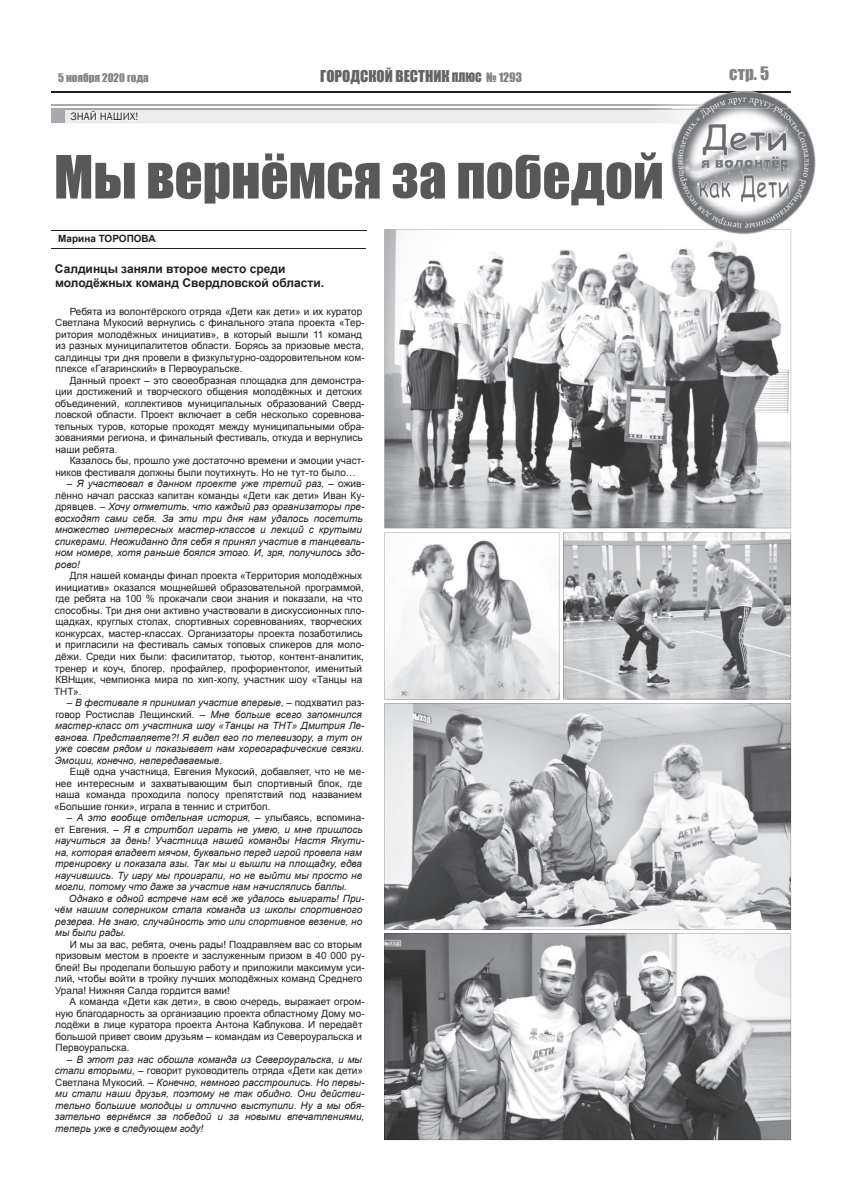
<style>
.page{position:relative;width:842px;height:1191px;background:#fff}
.page>*{position:absolute;margin:0;border:0;box-sizing:border-box;transform-origin:0 0}
.t1{font:55px "Impact";color:#57585a}
.t2{font:17px "Impact";color:#808285}
.t3{font:15px "Impact";color:#636366}
.t4{font:700 12px/13.5px "Arial";color:#231f20}
.t5{font:11px "Impact";color:#808285}
.t6{font:11px "Franklin Gothic";color:#231f20}
.t7{font:10px/11.5px "Arial";color:#231f20}
.t8{font:italic 10px/11.5px "Arial";color:#231f20}
.t9{font:700 10px "Arial";color:#231f20}
.s1{font-size:12px}
.s2{font-size:12px;color:#808285}
.s3{font-style:normal}
</style>
<div class="page">
<hr style="left:51px;top:92px;width:740px;height:1px;background:#231f20">
<svg style="left:70px;top:110px;width:68px;height:11px"></svg>
<div style="left:51px;top:109px;width:14px;height:14px;background:#a8a9ad"></div>
<hr style="left:51px;top:248px;width:315px;height:1px;background:#231f20">
<hr style="left:51px;top:230px;width:316px;height:1px;background:#231f20">
<svg style="left:384px;top:229px;width:407px;height:299px"></svg>
<svg style="left:384px;top:532px;width:407px;height:167px"></svg>
<svg style="left:384px;top:703px;width:407px;height:226px"></svg>
<svg style="left:384px;top:933px;width:407px;height:207px"></svg>
<img style="left:671px;top:91px;width:116px;height:138px">
<img style="left:787px;top:91px;width:29px;height:145px">
<img style="left:671px;top:92px;width:120px;height:1px">
<img style="left:671px;top:109px;width:120px;height:1px">
<img style="left:671px;top:229px;width:120px;height:7px">
<p class="t5" style="left:58px;top:70px;width:92px">5 ноября 2020 года</p>
<h3 class="t3" style="left:320px;top:64px;width:203px">ГОРОДСКОЙ ВЕСТНИК <span class="s1">ПЛЮС</span> <span class="s2">№ 1293</span></h3>
<h2 class="t2" style="left:729px;top:60px;width:41px">стр. 5</h2>
<p class="t6" style="left:71px;top:110px;width:69px">ЗНАЙ НАШИХ!</p>
<h1 class="t1" style="left:54px;top:134px;width:611px">Мы вернёмся за победой</h1>
<p class="t9" style="left:58px;top:232px;width:99px">Марина ТОРОПОВА</p>
<p class="t4" style="left:55px;top:263px;width:271px">Салдинцы заняли второе место среди молодёжных команд Свердловской области.</p>
<p class="t7" style="left:55px;top:306px;width:311px;text-indent:15px">Ребята из волонтёрского отряда «Дети как дети» и их куратор Светлана Мукосий вернулись с финального этапа проекта «Тер&shy;ритория молодёжных инициатив», в который вышли 11 команд из разных муниципалитетов области. Борясь за призовые места, салдинцы три дня провели в физкультурно-оздоровительном ком&shy;плексе «Гагаринский» в Первоуральске.</p>
<p class="t7" style="left:55px;top:375px;width:311px;text-indent:15px">Данный проект – это своеобразная площадка для демонстра&shy;ции достижений и творческого общения молодёжных и детских объединений, коллективов муниципальных образований Сверд&shy;ловской области. Проект включает в себя несколько соревнова&shy;тельных туров, которые проходят между муниципальными обра&shy;зованиями региона, и финальный фестиваль, откуда и вернулись наши ребята.</p>
<p class="t7" style="left:55px;top:455px;width:311px;text-indent:14px">Казалось бы, прошло уже достаточно времени и эмоции участ&shy;ников фестиваля должны были поутихнуть. Но не тут-то было…</p>
<p class="t8" style="left:55px;top:478px;width:311px;text-indent:12px">– Я участвовал в данном проекте уже третий раз, <span class="s3">– ожив&shy;лённо начал рассказ капитан команды «Дети как дети» Иван Ку&shy;дрявцев.</span> – Хочу отметить, что каждый раз организаторы пре&shy;восходят сами себя. За эти три дня нам удалось посетить множество интересных мастер-классов и лекций с крутыми спикерами. Неожиданно для себя я принял участие в танцеваль&shy;ном номере, хотя раньше боялся этого. И, зря, получилось здо&shy;рово!</p>
<p class="t7" style="left:54px;top:570px;width:312px;text-indent:16px">Для нашей команды финал проекта «Территория молодёжных инициатив» оказался мощнейшей образовательной программой, где ребята на 100 % прокачали свои знания и показали, на что способны. Три дня они активно участвовали в дискуссионных пло&shy;щадках, круглых столах, спортивных соревнованиях, творческих конкурсах, мастер-классах. Организаторы проекта позаботились и пригласили на фестиваль самых топовых спикеров для моло&shy;дёжи. Среди них были: фасилитатор, тьютор, контент-аналитик, тренер и коуч, блогер, профайлер, профориентолог, именитый КВНщик, чемпионка мира по хип-хопу, участник шоу «Танцы на ТНТ».</p>
<p class="t8" style="left:55px;top:697px;width:311px;text-indent:12px">– В фестивале я принимал участие впервые, – <span class="s3">подхватил раз&shy;говор Ростислав Лещинский.</span> – Мне больше всего запомнился мастер-класс от участника шоу «Танцы на ТНТ» Дмитрия Ле&shy;ванова. Представляете?! Я видел его по телевизору, а тут он уже совсем рядом и показывает нам хореографические связки.<br>Эмоции, конечно, непередаваемые.</p>
<p class="t7" style="left:54px;top:766px;width:312px;text-indent:16px">Ещё одна участница, Евгения Мукосий, добавляет, что не ме&shy;нее интересным и захватывающим был спортивный блок, где наша команда проходила полосу препятствий под названием «Большие гонки», играла в теннис и стритбол.</p>
<p class="t8" style="left:55px;top:812px;width:311px;text-indent:12px">– А это вообще отдельная история, <span class="s3">– улыбаясь, вспомина&shy;ет Евгения. –</span> Я в стритбол играть не умею, и мне пришлось научиться за день! Участница нашей команды Настя Якути&shy;на, которая владеет мячом, буквально перед игрой провела нам тренировку и показала азы. Так мы и вышли на площадку, едва научившись. Ту игру мы проиграли, но не выйти мы просто не могли, потому что даже за участие нам начислялись баллы.</p>
<p class="t8" style="left:55px;top:892px;width:311px;text-indent:14px">Однако в одной встрече нам всё же удалось выиграть! При&shy;чём нашим соперником стала команда из школы спортивного резерва. Не знаю, случайность это или спортивное везение, но мы были рады.</p>
<p class="t7" style="left:55px;top:938px;width:311px;text-indent:15px">И мы за вас, ребята, очень рады! Поздравляем вас со вторым призовым местом в проекте и заслуженным призом в 40 000 ру&shy;блей! Вы проделали большую работу и приложили максимум уси&shy;лий, чтобы войти в тройку лучших молодёжных команд Среднего Урала! Нижняя Салда гордится вами!</p>
<p class="t7" style="left:55px;top:996px;width:311px;text-indent:14px">А команда «Дети как дети», в свою очередь, выражает огром&shy;ную благодарность за организацию проекта областному Дому мо&shy;лодёжи в лице куратора проекта Антона Каблукова. И передаёт большой привет своим друзьям – командам из Североуральска и Первоуральска.</p>
<p class="t8" style="left:55px;top:1053px;width:311px;text-indent:12px">– В этот раз нас обошла команда из Североуральска, и мы стали вторыми, <span class="s3">– говорит руководитель отряда «Дети как дети» Светлана Мукосий. –</span> Конечно, немного расстроились. Но первы&shy;ми стали наши друзья, поэтому не так обидно. Они действи&shy;тельно большие молодцы и отлично выступили. Ну а мы обя&shy;зательно вернёмся за победой и за новыми впечатлениями, теперь уже в следующем году!</p>
</div>
